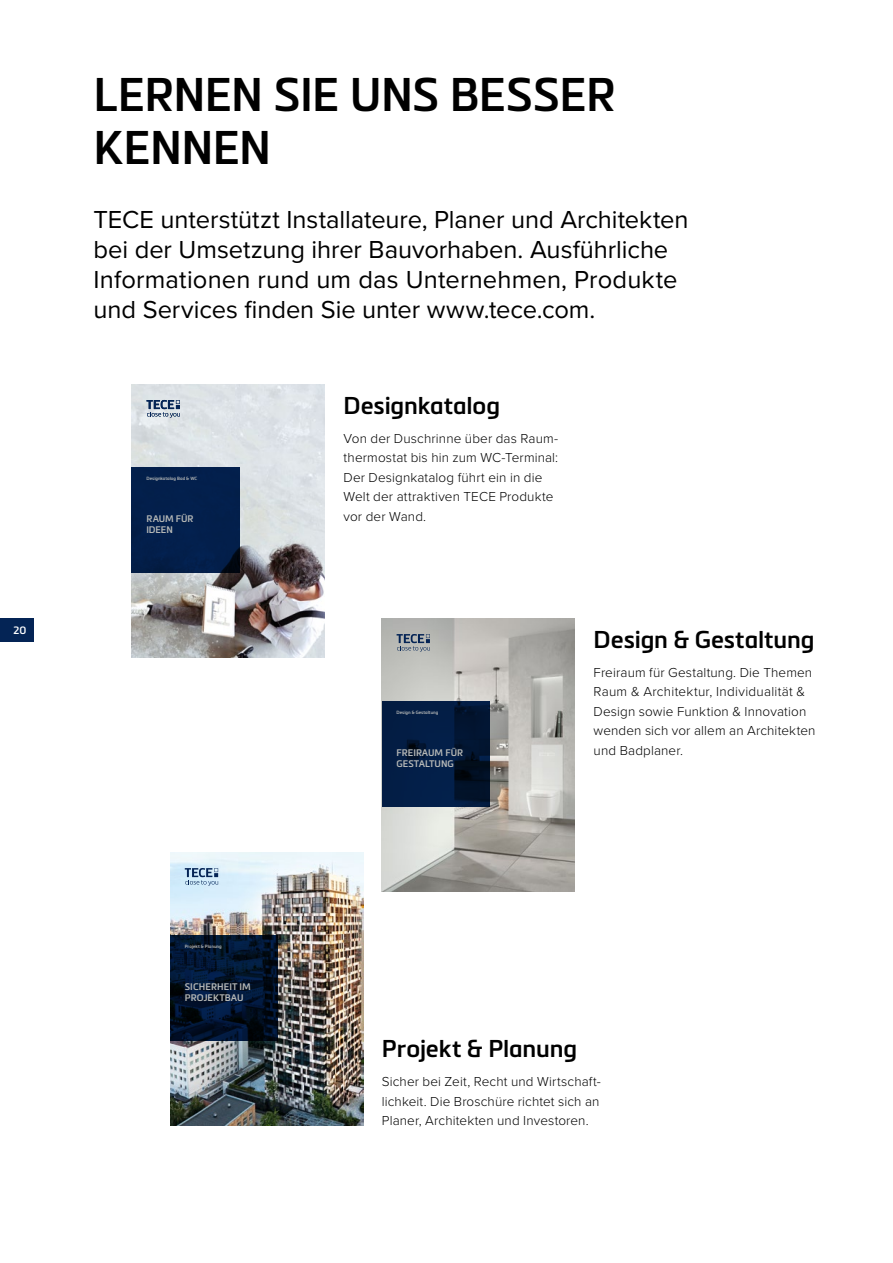
<style>
.page{position:relative;width:893px;height:1263px;background:#fff}
.page>*{position:absolute;margin:0;border:0;box-sizing:border-box;transform-origin:0 0}
.t1{font:600 46.5px/52.5px "Metronic Pro";letter-spacing:-.015em;color:#000}
.t2{font:25.5px/30px "Proxima Nova";color:#000}
.t3{font:600 24px "Metronic Pro";letter-spacing:-.005em;color:#000}
.t4{font:300 13.5px/19.5px "Proxima Nova";letter-spacing:.01em;color:#000}
.t5{font:600 10.5px "Metronic Pro";color:#fff}
.t6{font:600 9.45px/10.9px "Metronic Pro";color:#b8bab8}
.t7{font:600 4.5px "Metronic Pro";color:#b8bab8}
</style>
<div class="page">
<img style="left:132px;top:384px;width:193px;height:273px">
<div style="left:132px;top:467px;width:107px;height:106px;background:#031f4c"></div>
<svg style="left:147px;top:400px;width:33px;height:18px"></svg>
<img style="left:382px;top:618px;width:193px;height:273px">
<svg style="left:382px;top:701px;width:107px;height:106px;background:#021a3d"></svg>
<svg style="left:397px;top:634px;width:33px;height:18px"></svg>
<img style="left:170px;top:852px;width:193px;height:273px">
<svg style="left:170px;top:935px;width:107px;height:106px;background:#01132b"></svg>
<svg style="left:185px;top:868px;width:33px;height:18px"></svg>
<div style="left:0;top:618px;width:34px;height:24px;background:#042455"></div>
<p class="t5" style="left:14px;top:624px;width:14px">20</p>
<h1 class="t1" style="left:94px;top:68px;width:523px">LERNEN SIE UNS BESSER<br>KENNEN</h1>
<h2 class="t2" style="left:94px;top:204px;width:596px">TECE unterstützt Installateure, Planer und Architekten bei der Umsetzung ihrer Bauvorhaben. Ausführliche Informationen rund um das Unternehmen, Produkte und Services finden Sie unter www.tece.com.</h2>
<p class="t7" style="left:147px;top:476px;width:52px">Designkatalog Bad &amp; WC</p>
<p class="t6" style="left:147px;top:513px;width:48px">RAUM FÜR<br>IDEEN</p>
<h3 class="t3" style="left:344px;top:390px;width:158px">Designkatalog</h3>
<p class="t4" style="left:344px;top:428px;width:216px">Von der Duschrinne über das Raum&shy;thermostat bis hin zum WC-Terminal:<br>Der Designkatalog führt ein in die<br>Welt der attraktiven TECE Produkte vor der Wand.</p>
<p class="t7" style="left:397px;top:710px;width:43px">Design &amp; Gestaltung</p>
<p class="t6" style="left:397px;top:747px;width:68px">FREIRAUM FÜR<br>GESTALTUNG</p>
<h3 class="t3" style="left:594px;top:624px;width:223px">Design &amp; Gestaltung</h3>
<p class="t4" style="left:594px;top:662px;width:223px">Freiraum für Gestaltung. Die Themen<br>Raum &amp; Architektur, Individualität &amp;<br>Design sowie Funktion &amp; Innovation wenden sich vor allem an Architekten und Badplaner.</p>
<p class="t7" style="left:185px;top:944px;width:39px">Projekt &amp; Planung</p>
<p class="t6" style="left:185px;top:981px;width:68px">SICHERHEIT IM<br>PROJEKTBAU</p>
<h3 class="t3" style="left:382px;top:1034px;width:197px">Projekt &amp; Planung</h3>
<p class="t4" style="left:382px;top:1071px;width:221px;text-align:justify">Sicher bei Zeit, Recht und Wirtschaft&shy;lichkeit. Die Broschüre richtet sich an Planer, Architekten und Investoren.</p>
</div>
